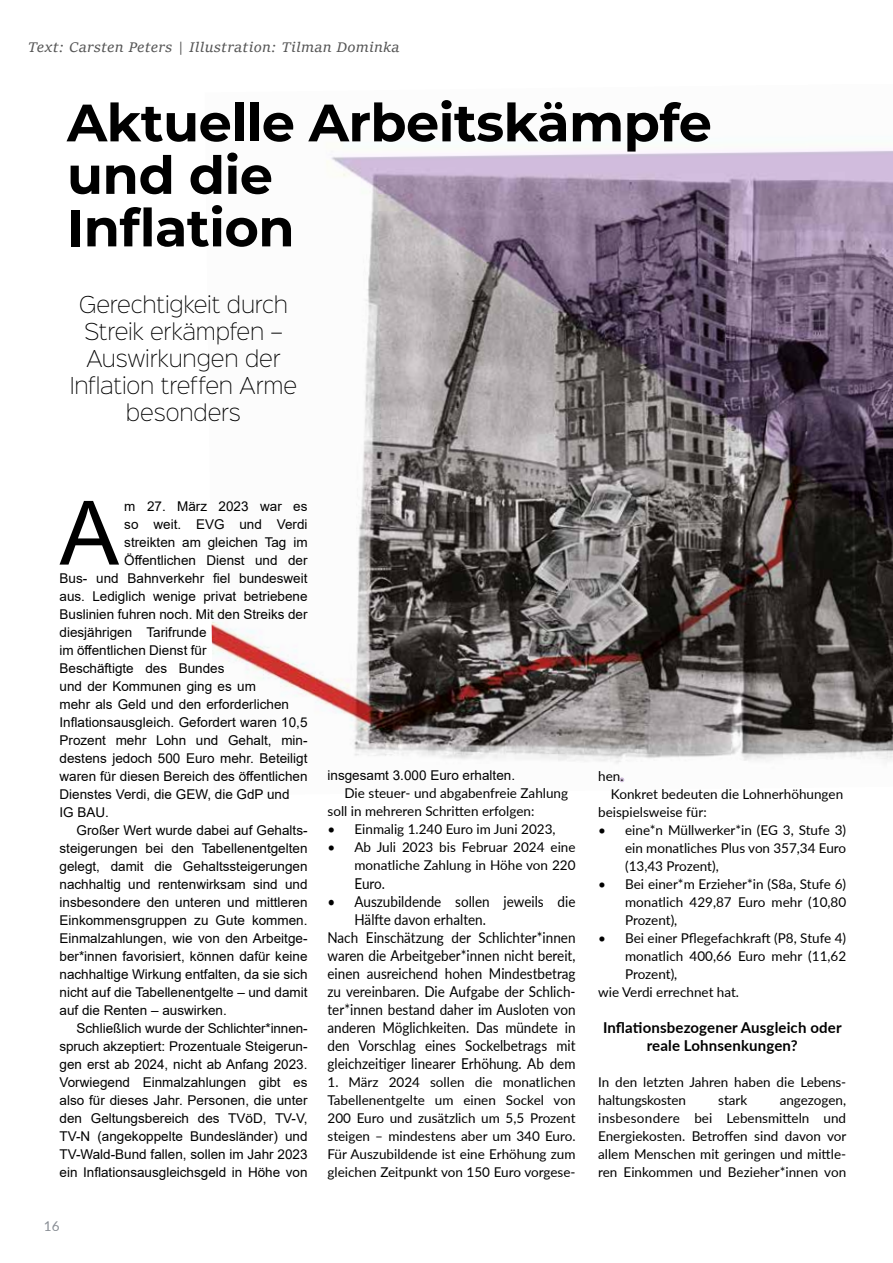
<style>
.page{position:relative;width:893px;height:1263px;background:#fff}
.page>*{position:absolute;margin:0;border:0;box-sizing:border-box;transform-origin:0 0}
.t1{font:88.95px "Arial";color:#000}
.t2{font:700 52.5px/52.5px "Montserrat";letter-spacing:-.01em;color:#000}
.t3{font:21px/27px "Sinkin Sans 200 X Light";letter-spacing:-.01em;color:#000;text-align:center}
.t4{font:15px "Lato";color:#000;scale:.9 1}
.t5{font:700 15px/18px "Lato";letter-spacing:.01em;color:#000;text-align:center}
.t6{font:italic 15px "Sitka Text";letter-spacing:.02em;color:#000}
.t7{font:13.5px "Arial";color:#000}
.t8{font:13.5px/18px "Lato";color:#000;text-align:justify}
.t9{font:13.5px "Lato";color:#888d94}
.s1{color:#cebbd9}
</style>
<div class="page">
<img style="left:211px;top:150px;width:682px;height:614px">
<p class="t6" style="left:28px;top:36px;width:373px">Text: Carsten Peters | Illustration: Tilman Dominka</p>
<h2 class="t2" style="left:67px;top:94px;width:646px">Aktuelle Arbeitskämpfe und die<br>Inflation</h2>
<h3 class="t3" style="left:70px;top:289px;width:229px">Gerechtigkeit durch<br>Streik erkämpfen –<br>Auswirkungen der<br>Inflation treffen Arme besonders</h3>
<h1 class="t1" style="left:60px;top:472px;width:61px">A</h1>
<p class="t7" style="left:124px;top:496px;width:185px">m 27. März 2023 war es</p>
<p class="t7" style="left:124px;top:514px;width:185px">so weit. EVG und Verdi</p>
<p class="t7" style="left:124px;top:532px;width:185px">streikten am gleichen Tag im</p>
<p class="t7" style="left:124px;top:550px;width:185px">Öffentlichen Dienst und der</p>
<p class="t7" style="left:60px;top:568px;width:250px">Bus- und Bahnverkehr fiel bundesweit</p>
<p class="t7" style="left:60px;top:586px;width:250px">aus. Lediglich wenige privat betriebene</p>
<p class="t7" style="left:60px;top:604px;width:250px">Buslinien fuhren noch. Mit den Streiks der</p>
<p class="t7" style="left:60px;top:622px;width:148px">diesjährigen Tarifrunde</p>
<p class="t7" style="left:60px;top:640px;width:148px">im öffentlichen Dienst für</p>
<p class="t7" style="left:60px;top:658px;width:166px">Beschäftigte des Bundes</p>
<p class="t7" style="left:60px;top:676px;width:198px">und der Kommunen ging es um</p>
<p class="t7" style="left:60px;top:694px;width:231px">mehr als Geld und den erforderlichen</p>
<p class="t7" style="left:60px;top:712px;width:250px">Inflationsausgleich. Gefordert waren 10,5</p>
<p class="t7" style="left:60px;top:730px;width:250px">Prozent mehr Lohn und Gehalt, min-</p>
<p class="t7" style="left:60px;top:748px;width:250px">destens jedoch 500 Euro mehr. Beteiligt</p>
<p class="t7" style="left:60px;top:766px;width:250px">waren für diesen Bereich des öffentlichen</p>
<p class="t7" style="left:60px;top:784px;width:232px">Dienstes Verdi, die GEW, die GdP und</p>
<p class="t7" style="left:60px;top:802px;width:51px">IG BAU.</p>
<p class="t7" style="left:77px;top:820px;width:233px">Großer Wert wurde dabei auf Gehalts-</p>
<p class="t7" style="left:60px;top:838px;width:250px">steigerungen bei den Tabellenentgelten</p>
<p class="t7" style="left:60px;top:856px;width:250px">gelegt, damit die Gehaltssteigerungen</p>
<p class="t7" style="left:60px;top:874px;width:250px">nachhaltig und rentenwirksam sind und</p>
<p class="t7" style="left:60px;top:892px;width:250px">insbesondere den unteren und mittleren</p>
<p class="t7" style="left:60px;top:910px;width:250px">Einkommensgruppen zu Gute kommen.</p>
<p class="t7" style="left:60px;top:928px;width:250px">Einmalzahlungen, wie von den Arbeitge-</p>
<p class="t7" style="left:60px;top:946px;width:250px">ber*innen favorisiert, können dafür keine</p>
<p class="t7" style="left:60px;top:964px;width:250px">nachhaltige Wirkung entfalten, da sie sich</p>
<p class="t7" style="left:60px;top:982px;width:250px">nicht auf die Tabellenentgelte – und damit</p>
<p class="t7" style="left:60px;top:1000px;width:169px">auf die Renten – auswirken.</p>
<p class="t7" style="left:77px;top:1018px;width:233px">Schließlich wurde der Schlichter*innen-</p>
<p class="t7" style="left:60px;top:1036px;width:250px">spruch akzeptiert: Prozentuale Steigerun-</p>
<p class="t7" style="left:60px;top:1054px;width:250px">gen erst ab 2024, nicht ab Anfang 2023.</p>
<p class="t7" style="left:60px;top:1072px;width:250px">Vorwiegend Einmalzahlungen gibt es</p>
<p class="t7" style="left:60px;top:1090px;width:250px">also für dieses Jahr. Personen, die unter</p>
<p class="t7" style="left:60px;top:1108px;width:250px">den Geltungsbereich des TVöD, TV-V,</p>
<p class="t7" style="left:60px;top:1126px;width:250px">TV-N (angekoppelte Bundesländer) und</p>
<p class="t7" style="left:60px;top:1144px;width:250px">TV-Wald-Bund fallen, sollen im Jahr 2023</p>
<p class="t7" style="left:60px;top:1162px;width:250px">ein Inflationsausgleichsgeld in Höhe von</p>
<p class="t9" style="left:44px;top:1216px;width:17px">16</p>
<p class="t7" style="left:327px;top:766px;width:189px">insgesamt 3.000 Euro erhalten.</p>
<p class="t8" style="left:327px;top:784px;width:242px;text-indent:17px">Die steuer- und abgabenfreie Zahlung soll in mehreren Schritten erfolgen:</p>
<p class="t8" style="left:327px;top:820px;width:230px">• Einmalig 1.240 Euro im Juni 2023,</p>
<p class="t8" style="left:327px;top:838px;width:250px;text-align:right">• Ab Juli 2023 bis Februar 2024 eine monatliche Zahlung in Höhe von 220</p>
<p class="t4" style="left:354px;top:872px;width:35px">Euro.</p>
<p class="t4" style="left:327px;top:890px;width:277px">• Auszubildende sollen jeweils die</p>
<p class="t4" style="left:354px;top:908px;width:148px">Hälfte davon erhalten.</p>
<p class="t4" style="left:327px;top:926px;width:277px">Nach Einschätzung der Schlichter*innen</p>
<p class="t4" style="left:327px;top:944px;width:277px">waren die Arbeitgeber*innen nicht bereit,</p>
<p class="t4" style="left:327px;top:962px;width:277px">einen ausreichend hohen Mindestbetrag</p>
<p class="t4" style="left:327px;top:980px;width:277px">zu vereinbaren. Die Aufgabe der Schlich-</p>
<p class="t4" style="left:327px;top:998px;width:277px">ter*innen bestand daher im Ausloten von</p>
<p class="t4" style="left:327px;top:1016px;width:277px">anderen Möglichkeiten. Das mündete in</p>
<p class="t4" style="left:327px;top:1034px;width:277px">den Vorschlag eines Sockelbetrags mit</p>
<p class="t4" style="left:327px;top:1052px;width:277px">gleichzeitiger linearer Erhöhung. Ab dem</p>
<p class="t8" style="left:327px;top:1072px;width:250px">1. März 2024 sollen die monatlichen Tabellenentgelte um einen Sockel von 200 Euro und zusätzlich um 5,5 Prozent steigen – mindestens aber um 340 Euro.<br>Für Auszubildende ist eine Erhöhung zum gleichen Zeitpunkt von 150 Euro vorgese-</p>
<p class="t8" style="left:598px;top:766px;width:27px">hen<span class="s1">.</span></p>
<p class="t8" style="left:611px;top:784px;width:234px">Konkret bedeuten die Lohnerhöhungen</p>
<p class="t8" style="left:598px;top:802px;width:110px">beispielsweise für:</p>
<p class="t8" style="left:625px;top:820px;width:223px;text-indent:-27px">• eine*n Müllwerker*in (EG 3, Stufe 3) ein monatliches Plus von 357,34 Euro (13,43 Prozent),</p>
<p class="t8" style="left:625px;top:874px;width:223px;text-indent:-27px">• Bei einer*m Erzieher*in (S8a, Stufe 6) monatlich 429,87 Euro mehr (10,80<br>Prozent),</p>
<p class="t8" style="left:598px;top:928px;width:250px">• Bei einer Pflegefachkraft (P8, Stufe 4)</p>
<p class="t8" style="left:625px;top:946px;width:223px">monatlich 400,66 Euro mehr (11,62</p>
<p class="t8" style="left:625px;top:964px;width:54px">Prozent),</p>
<p class="t8" style="left:598px;top:982px;width:142px">wie Verdi errechnet hat.</p>
<p class="t5" style="left:603px;top:1017px;width:240px">Inflationsbezogener Ausgleich oder reale Lohnsenkungen?</p>
<p class="t8" style="left:598px;top:1072px;width:250px">In den letzten Jahren haben die Lebens&shy;haltungskosten</p>
<p class="t8" style="left:718px;top:1090px;width:31px">stark</p>
<p class="t8" style="left:598px;top:1090px;width:250px;text-indent:182px">angezogen, insbesondere bei Lebensmitteln und Energiekosten. Betroffen sind davon vor allem Menschen mit geringen und mittle&shy;ren Einkommen und Bezieher*innen von</p>
</div>
